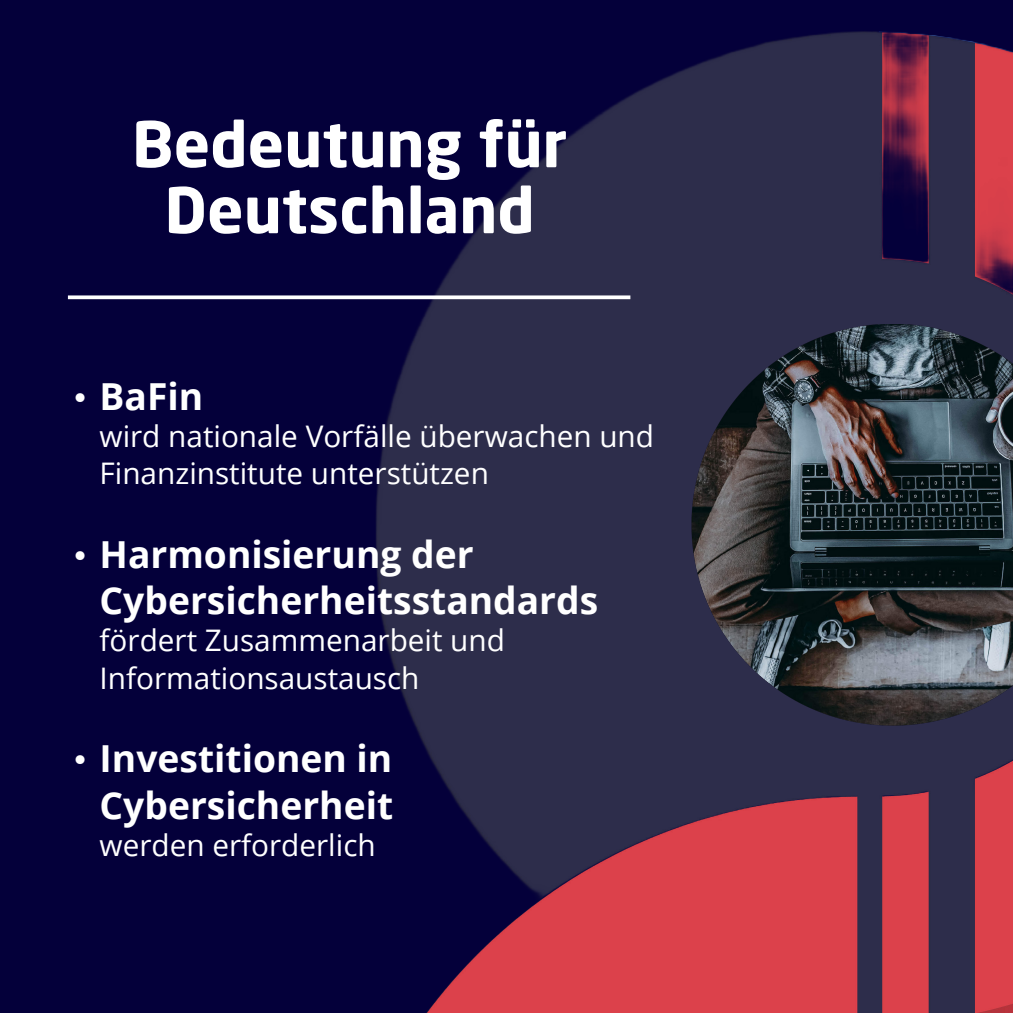
<style>
.page{position:relative;width:1013px;height:1013px;background:#fff}
.page>*{position:absolute;margin:0;border:0;box-sizing:border-box;transform-origin:0 0}
.t1{font:700 62.25px/65.9px "Neo Sans W1 G";color:#fff;text-align:center}
.t2{font:700 37.25px/46.5px "Open Sans";color:#fff}
.t3{font:29.75px/37px "Open Sans";color:#fff}
.s1{font-family:"Nimbus Rom D";font-weight:400}
</style>
<div class="page">
<div style="left:0;top:0;width:1012px;height:1012px;background:#04003a"></div>
<img style="left:374px;top:31px;width:638px;height:981px">
<img style="left:691px;top:324px;width:321px;height:401px">
<svg style="left:68px;top:295px;width:562px;height:4px;background:#e3e3e9"></svg>
<h1 class="t1" style="left:132px;top:110px;width:437px">Bedeutung für<br>Deutschland</h1>
<p class="t2" style="left:68px;top:372px;width:137px"><span class="s1">•</span> BaFin</p>
<p class="t3" style="left:100px;top:417px;width:556px">wird nationale Vorfälle überwachen und<br>Finanzinstitute unterstützen</p>
<p class="t2" style="left:100px;top:530px;width:500px;text-indent:-32px"><span class="s1">•</span> Harmonisierung der<br>Cybersicherheitsstandards</p>
<p class="t3" style="left:100px;top:621px;width:407px">fördert Zusammenarbeit und<br>Informationsaustausch</p>
<p class="t2" style="left:68px;top:734px;width:327px;text-align:right"><span class="s1">•</span> Investitionen in<br>Cybersicherheit</p>
<p class="t3" style="left:100px;top:826px;width:278px">werden erforderlich</p>
</div>
